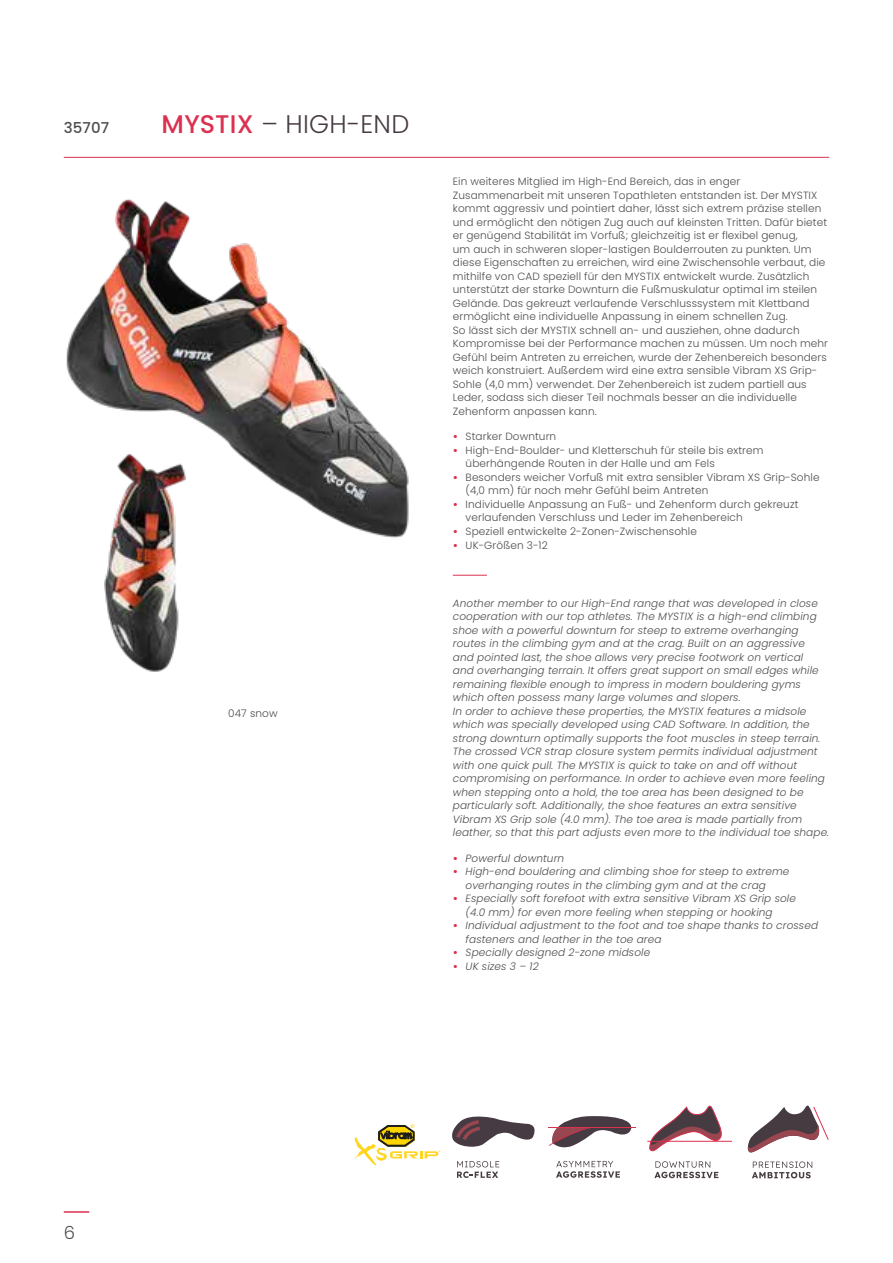
<style>
.page{position:relative;width:893px;height:1263px;background:#fff}
.page>*{position:absolute;margin:0;border:0;box-sizing:border-box;transform-origin:0 0}
.t1{font:300 25.5px "Poppins";letter-spacing:.01em;color:#473b43}
.t2{font:300 18px "Poppins";color:#4d4d4f}
.t3{font:500 15px "Poppins";letter-spacing:.005em;color:#4d4d4f}
.t4{font:300 10.5px/13.5px "Poppins";letter-spacing:.01em;color:#4d4d4f}
.t5{font:italic 300 10.5px/13.5px "Poppins";letter-spacing:.01em;color:#4d4d4f}
.s1{font-weight:500;color:#db3150}
.s2{font-weight:700;color:#db3150}
.s3{font-weight:700;font-style:normal;color:#db3150}
</style>
<div class="page">
<hr style="left:64px;top:1211px;width:25px;height:2px;background:#db3150">
<hr style="left:64px;top:157px;width:765px;height:1px;background:#db3150">
<hr style="left:453px;top:575px;width:34px;height:1px;background:#db3150">
<img style="left:66px;top:199px;width:343px;height:339px">
<img style="left:66px;top:447px;width:173px;height:225px">
<svg style="left:355px;top:1124px;width:85px;height:42px"></svg>
<svg style="left:457px;top:1161px;width:42px;height:17px"></svg>
<svg style="left:452px;top:1116px;width:83px;height:31px"></svg>
<hr style="left:548px;top:1127px;width:87px;height:1px;background:#db3150">
<svg style="left:549px;top:1116px;width:83px;height:32px"></svg>
<svg style="left:556px;top:1161px;width:64px;height:17px"></svg>
<svg style="left:654px;top:1161px;width:64px;height:17px"></svg>
<svg style="left:647px;top:1105px;width:85px;height:47px"></svg>
<svg style="left:752px;top:1161px;width:60px;height:17px"></svg>
<svg style="left:747px;top:1105px;width:82px;height:48px"></svg>
<h3 class="t3" style="left:64px;top:119px;width:47px">35707</h3>
<h1 class="t1" style="left:161px;top:109px;width:249px"><span class="s1">MYSTIX</span> – HIGH-END</h1>
<p class="t4" style="left:228px;top:706px;width:51px">047 snow</p>
<p class="t4" style="left:453px;top:175px;width:377px">Ein weiteres Mitglied im High-End Bereich, das in enger Zusammenarbeit mit unseren Topathleten entstanden ist. Der MYSTIX kommt aggressiv und pointiert daher, lässt sich extrem präzise stellen und ermöglicht den nötigen Zug auch auf kleinsten Tritten. Dafür bietet er genügend Stabilität im Vorfuß; gleichzeitig ist er flexibel genug,<br>um auch in schweren sloper-lastigen Boulderrouten zu punkten. Um diese Eigenschaften zu erreichen, wird eine Zwischensohle verbaut, die mithilfe von CAD speziell für den MYSTIX entwickelt wurde. Zusätzlich unterstützt der starke Downturn die Fußmuskulatur optimal im steilen Gelände. Das gekreuzt verlaufende Verschlusssystem mit Klettband ermöglicht eine individuelle Anpassung in einem schnellen Zug.<br>So lässt sich der MYSTIX schnell an- und ausziehen, ohne dadurch Kompromisse bei der Performance machen zu müssen. Um noch mehr Gefühl beim Antreten zu erreichen, wurde der Zehenbereich besonders weich konstruiert. Außerdem wird eine extra sensible Vibram XS Grip-Sohle (4,0 mm) verwendet. Der Zehenbereich ist zudem partiell aus Leder, sodass sich dieser Teil nochmals besser an die individuelle Zehenform anpassen kann.</p>
<p class="t4" style="left:453px;top:430px;width:105px"><span class="s2">•</span> Starker Downturn</p>
<p class="t4" style="left:466px;top:444px;width:299px;text-indent:-13px"><span class="s2">•</span> High-End-Boulder- und Kletterschuh für steile bis extrem überhängende Routen in der Halle und am Fels</p>
<p class="t4" style="left:466px;top:471px;width:355px;text-indent:-13px"><span class="s2">•</span> Besonders weicher Vorfuß mit extra sensibler Vibram XS Grip-Sohle (4,0 mm) für noch mehr Gefühl beim Antreten</p>
<p class="t4" style="left:466px;top:498px;width:334px;text-indent:-13px"><span class="s2">•</span> Individuelle Anpassung an Fuß- und Zehenform durch gekreuzt verlaufenden Verschluss und Leder im Zehenbereich</p>
<p class="t4" style="left:453px;top:525px;width:246px"><span class="s2">•</span> Speziell entwickelte 2-Zonen-Zwischensohle</p>
<p class="t4" style="left:453px;top:538px;width:96px"><span class="s2">•</span> UK-Größen 3-12</p>
<p class="t5" style="left:453px;top:596px;width:378px">Another member to our High-End range that was developed in close cooperation with our top athletes. The MYSTIX is a high-end climbing shoe with a powerful downturn for steep to extreme overhanging routes in the climbing gym and at the crag. Built on an aggressive<br>and pointed last, the shoe allows very precise footwork on vertical<br>and overhanging terrain. It offers great support on small edges while remaining flexible enough to impress in modern bouldering gyms which often possess many large volumes and slopers.<br>In order to achieve these properties, the MYSTIX features a midsole which was specially developed using CAD Software. In addition, the strong downturn optimally supports the foot muscles in steep terrain.<br>The crossed VCR strap closure system permits individual adjustment with one quick pull. The MYSTIX is quick to take on and off without compromising on performance. In order to achieve even more feeling when stepping onto a hold, the toe area has been designed to be particularly soft. Additionally, the shoe features an extra sensitive Vibram XS Grip sole (4.0 mm). The toe area is made partially from leather, so that this part adjusts even more to the individual toe shape.</p>
<p class="t5" style="left:453px;top:851px;width:113px"><span class="s3">•</span> Powerful downturn</p>
<p class="t5" style="left:466px;top:865px;width:325px;text-indent:-13px"><span class="s3">•</span> High-end bouldering and climbing shoe for steep to extreme overhanging routes in the climbing gym and at the crag</p>
<p class="t5" style="left:466px;top:892px;width:332px;text-indent:-13px"><span class="s3">•</span> Especially soft forefoot with extra sensitive Vibram XS Grip sole (4.0 mm) for even more feeling when stepping or hooking</p>
<p class="t5" style="left:466px;top:919px;width:354px;text-indent:-13px"><span class="s3">•</span> Individual adjustment to the foot and toe shape thanks to crossed fasteners and leather in the toe area</p>
<p class="t5" style="left:453px;top:946px;width:199px"><span class="s3">•</span> Specially designed 2-zone midsole</p>
<p class="t5" style="left:453px;top:959px;width:87px"><span class="s3">•</span> UK sizes 3 – 12</p>
<h2 class="t2" style="left:64px;top:1222px;width:13px">6</h2>
</div>
